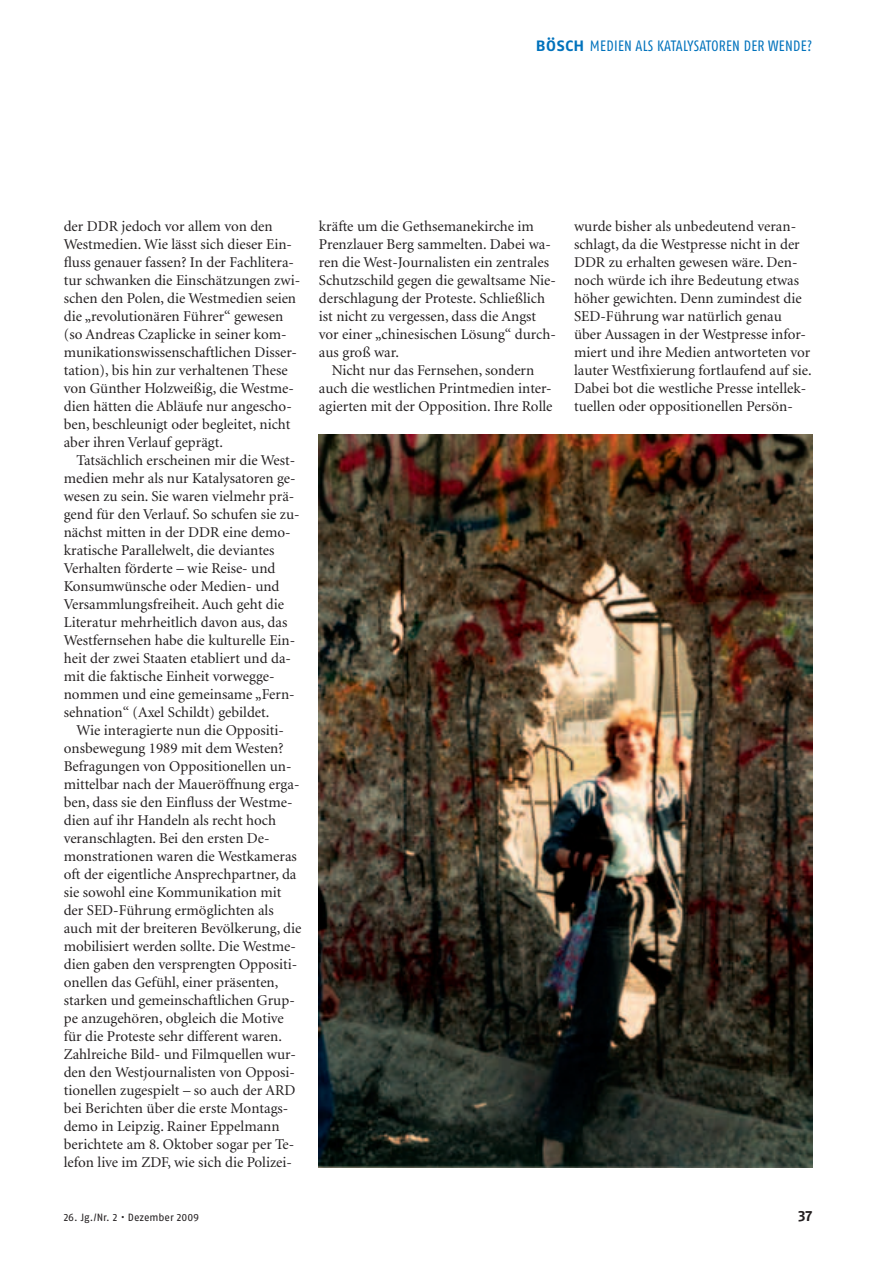
<style>
.page{position:relative;width:893px;height:1263px;background:#fff}
.page>*{position:absolute;margin:0;border:0;box-sizing:border-box;transform-origin:0 0}
.t1{font:15px/18px "Minion";color:#231f20}
.t2{font:15px "Fago Co Regular Lf";letter-spacing:.02em;color:#0072bc}
.t3{font:15px "Fago No Bold Lf";color:#231f20}
.t4{font:10.5px "Fago No Regular LF";letter-spacing:-.005em;color:#231f20}
.s1{font-family:"Fago Ex Bold Lf"}
</style>
<div class="page">
<img style="left:319px;top:435px;width:493px;height:732px">
<p class="t2" style="left:536px;top:37px;width:166px"><span class="s1">Bösch</span> MEDIEN ALS KATALYSATOREN</p>
<p class="t2" style="left:744px;top:37px;width:43px">DER WENDE</p>
<p class="t2" style="left:807px;top:37px;width:7px">?</p>
<p class="t1" style="left:64px;top:218px;width:238px">der DDR jedoch vor allem von den Westmedien. Wie lässt sich dieser Ein&shy;fluss genauer fassen? In der Fachlitera&shy;tur schwanken die Einschätzungen zwi&shy;schen den Polen, die Westmedien seien die „revolutionären Führer“ gewesen (so Andreas Czaplicke in seiner kom&shy;munikationswissenschaftlichen Disser&shy;tation), bis hin zur verhaltenen These von Günther Holzweißig, die Westme&shy;dien hätten die Abläufe nur angescho&shy;ben, beschleunigt oder begleitet, nicht aber ihren Verlauf geprägt.</p>
<p class="t1" style="left:64px;top:452px;width:237px;text-indent:13px">Tatsächlich erscheinen mir die West&shy;medien mehr als nur Katalysatoren ge&shy;wesen zu sein. Sie waren vielmehr prä&shy;gend für den Verlauf. So schufen sie zu&shy;nächst mitten in der DDR eine demo&shy;kratische Parallelwelt, die deviantes Verhalten förderte – wie Reise- und Konsumwünsche oder Medien- und Versammlungsfreiheit. Auch geht die Literatur mehrheitlich davon aus, das Westfernsehen habe die kulturelle Ein&shy;heit der zwei Staaten etabliert und da&shy;mit die faktische Einheit vorwegge&shy;nommen und eine gemeinsame „Fern&shy;sehnation“ (Axel Schildt) gebildet.</p>
<p class="t1" style="left:64px;top:722px;width:239px;text-indent:13px">Wie interagierte nun die Oppositi&shy;onsbewegung 1989 mit dem Westen?<br>Befragungen von Oppositionellen un&shy;mittelbar nach der Maueröffnung erga&shy;ben, dass sie den Einfluss der Westme&shy;dien auf ihr Handeln als recht hoch veranschlagten. Bei den ersten De&shy;monstrationen waren die Westkameras oft der eigentliche Ansprechpartner, da sie sowohl eine Kommunikation mit der SED-Führung ermöglichten als auch mit der breiteren Bevölkerung, die mobilisiert werden sollte. Die Westme&shy;dien gaben den versprengten Oppositi&shy;onellen das Gefühl, einer präsenten, starken und gemeinschaftlichen Grup&shy;pe anzugehören, obgleich die Motive für die Proteste sehr different waren.<br>Zahlreiche Bild- und Filmquellen wur&shy;den den Westjournalisten von Opposi&shy;tionellen zugespielt – so auch der ARD bei Berichten über die erste Montags&shy;demo in Leipzig. Rainer Eppelmann berichtete am 8. Oktober sogar per Te&shy;lefon live im ZDF, wie sich die Polizei-</p>
<p class="t1" style="left:319px;top:218px;width:238px">kräfte um die Gethsemanekirche im Prenzlauer Berg sammelten. Dabei wa&shy;ren die West-Journalisten ein zentrales Schutzschild gegen die gewaltsame Nie&shy;derschlagung der Proteste. Schließlich ist nicht zu vergessen, dass die Angst vor einer „chinesischen Lösung“ durch&shy;aus groß war.</p>
<p class="t1" style="left:319px;top:362px;width:235px;text-align:center">Nicht nur das Fernsehen, sondern auch die westlichen Printmedien inter&shy;agierten mit der Opposition. Ihre Rolle</p>
<p class="t1" style="left:574px;top:218px;width:239px">wurde bisher als unbedeutend veran&shy;schlagt, da die Westpresse nicht in der DDR zu erhalten gewesen wäre. Den&shy;noch würde ich ihre Bedeutung etwas höher gewichten. Denn zumindest die SED-Führung war natürlich genau über Aussagen in der Westpresse infor&shy;miert und ihre Medien antworteten vor lauter Westfixierung fortlaufend auf sie.<br>Dabei bot die westliche Presse intellek&shy;tuellen oder oppositionellen Persön-</p>
<p class="t4" style="left:64px;top:1211px;width:137px">26. Jg./Nr. 2 • Dezember 2009</p>
<p class="t3" style="left:798px;top:1207px;width:16px">37</p>
</div>
